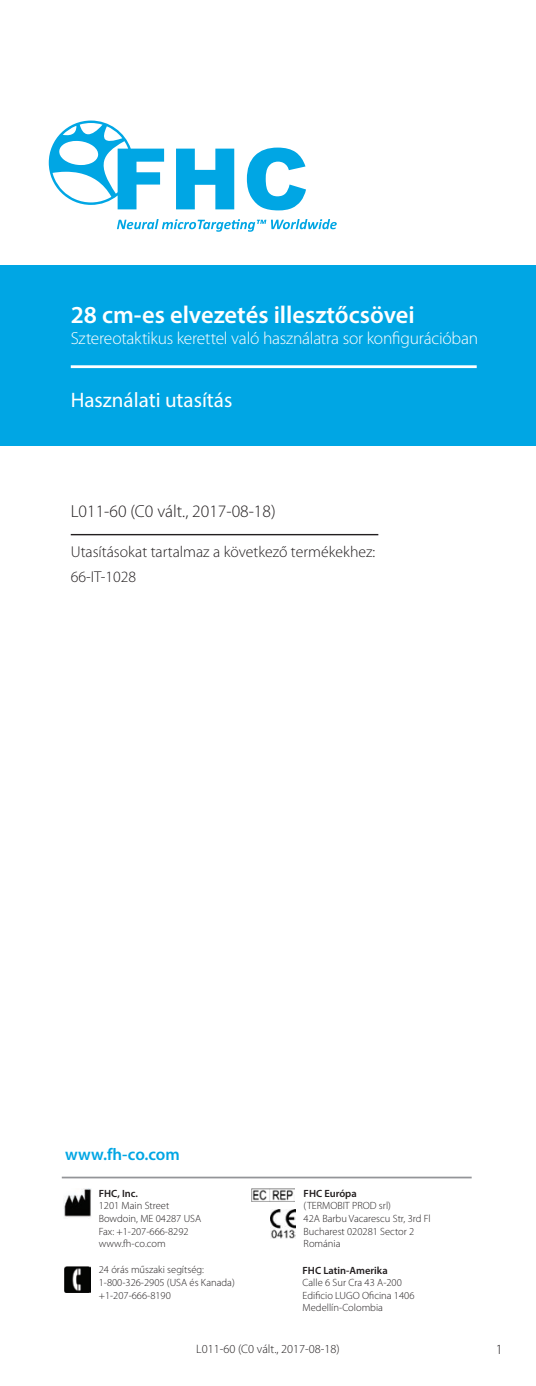
<style>
.page{position:relative;width:536px;height:1386px;background:#fff}
.page>*{position:absolute;margin:0;border:0;box-sizing:border-box;transform-origin:0 0}
.t1{font:600 24.5px "Myriad Pro";color:#fff}
.t2{font:21px "Myriad Pro";color:#fff}
.t3{font:300 17.5px "Myriad Pro";letter-spacing:-.015em;color:#fff}
.t4{font:300 17.5px "Myriad Pro";color:#231f20}
.t5{font:600 16.97px "Myriad Pro";color:#00a6e4}
.t6{font:300 15.75px "Myriad Pro";color:#231f20}
.t7{font:300 14px "Myriad Pro";color:#231f20}
.t8{font:300 12.25px "Myriad Pro";color:#231f20}
.t9{font:300 10.5px "Myriad Pro";color:#231f20}
.t10{font:600 10.5px "Myriad Pro";color:#231f20}
</style>
<div class="page">
<img style="left:270px;top:1210px;width:25px;height:28px">
<img style="left:64px;top:1189px;width:28px;height:28px">
<hr style="left:62px;top:1177px;width:409px;height:1px;background:#939598">
<img style="left:65px;top:1266px;width:26px;height:26px">
<img style="left:251px;top:1189px;width:43px;height:13px">
<div style="left:0;top:265px;width:536px;height:181px;background:#00a6e4"></div>
<hr style="left:71px;top:365px;width:405px;height:3px;background:#fff">
<hr style="left:71px;top:534px;width:307px;height:1px;background:#231f20">
<svg style="left:117px;top:219px;width:219px;height:13px"></svg>
<svg style="left:49px;top:121px;width:115px;height:88px"></svg>
<svg style="left:176px;top:149px;width:58px;height:60px"></svg>
<svg style="left:247px;top:148px;width:59px;height:62px"></svg>
<p class="t1" style="left:71px;top:299px;width:345px">28 cm-es elvezetés illesztőcsövei</p>
<p class="t3" style="left:71px;top:328px;width:409px">Sztereotaktikus kerettel való használatra sor konfigurációban</p>
<p class="t2" style="left:71px;top:387px;width:163px">Használati utasítás</p>
<p class="t4" style="left:71px;top:502px;width:206px">L011-60 (C0 vált., 2017-08-18)</p>
<p class="t6" style="left:71px;top:543px;width:306px">Utasításokat tartalmaz a következő termékekhez:</p>
<p class="t6" style="left:71px;top:568px;width:67px">66-IT-1028</p>
<p class="t5" style="left:65px;top:1143px;width:116px">www.fh-co.com</p>
<p class="t10" style="left:99px;top:1187px;width:41px">FHC, Inc.</p>
<p class="t9" style="left:99px;top:1200px;width:72px">1201 Main Street</p>
<p class="t9" style="left:99px;top:1213px;width:104px">Bowdoin, ME 04287 USA</p>
<p class="t9" style="left:99px;top:1225px;width:91px">Fax: +1-207-666-8292</p>
<p class="t9" style="left:99px;top:1238px;width:68px">www.fh-co.com</p>
<p class="t9" style="left:99px;top:1264px;width:107px">24 órás műszaki segítség:</p>
<p class="t9" style="left:99px;top:1277px;width:137px">1-800-326-2905 (USA és Kanada)</p>
<p class="t9" style="left:99px;top:1289px;width:74px">+1-207-666-8190</p>
<p class="t10" style="left:303px;top:1187px;width:55px">FHC Európa</p>
<p class="t9" style="left:303px;top:1200px;width:89px">(TERMOBIT PROD srl)</p>
<p class="t9" style="left:303px;top:1213px;width:128px">42A Barbu Vacarescu Str, 3rd Fl</p>
<p class="t9" style="left:303px;top:1225px;width:112px">Bucharest 020281 Sector 2</p>
<p class="t9" style="left:303px;top:1238px;width:38px">Románia</p>
<p class="t10" style="left:302px;top:1263px;width:86px">FHC Latin-Amerika</p>
<p class="t9" style="left:302px;top:1277px;width:101px">Calle 6 Sur Cra 43 A-200</p>
<p class="t9" style="left:302px;top:1289px;width:113px">Edificio LUGO Oficina 1406</p>
<p class="t9" style="left:302px;top:1302px;width:82px">Medellín-Colombia</p>
<p class="t8" style="left:196px;top:1342px;width:145px">L011-60 (C0 vált., 2017-08-18)</p>
<p class="t7" style="left:495px;top:1342px;width:8px">1</p>
</div>
